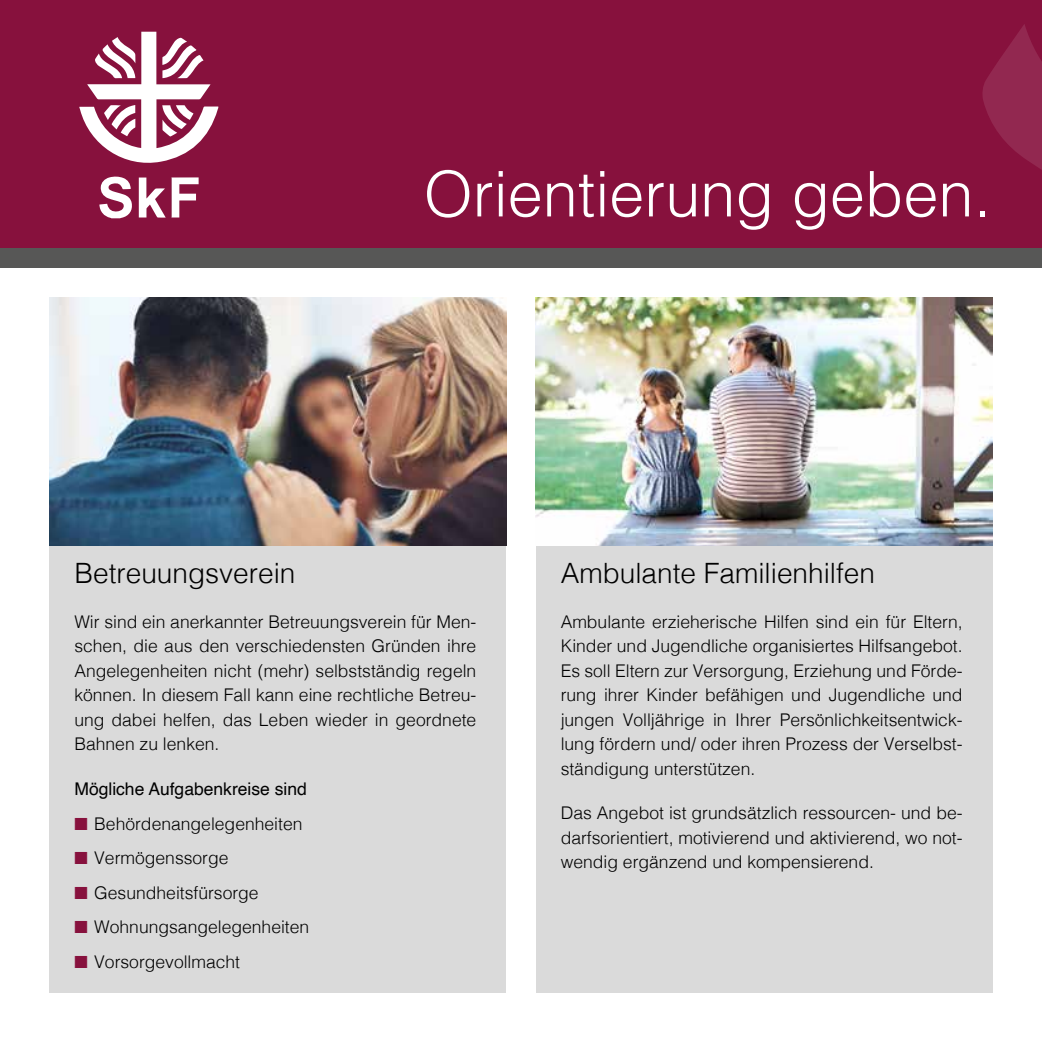
<style>
.page{position:relative;width:1042px;height:1042px;background:#fff}
.page>*{position:absolute;margin:0;border:0;box-sizing:border-box;transform-origin:0 0}
.t1{font:300 63px "Helvetica";color:#fff}
.t2{font:300 28px "Helvetica";color:#000}
.t3{font:300 17.5px/24.5px "Helvetica";color:#000;text-align:justify}
.t4{font:17.5px "Helvetica";color:#000}
.s1{color:#87113d}
</style>
<div class="page">
<div style="left:0;top:0;width:1042px;height:248px;background:#87113d"></div>
<svg style="left:982px;top:24px;width:60px;height:146px"></svg>
<svg style="left:99px;top:176px;width:33px;height:42px"></svg>
<svg style="left:139px;top:177px;width:60px;height:41px"></svg>
<svg style="left:79px;top:32px;width:139px;height:131px"></svg>
<div style="left:0;top:248px;width:1042px;height:20px;background:#575756"></div>
<div style="left:50px;top:298px;width:456px;height:694px;background:#dadada"></div>
<div style="left:536px;top:298px;width:456px;height:694px;background:#dadada"></div>
<img style="left:50px;top:298px;width:456px;height:248px">
<img style="left:536px;top:298px;width:456px;height:248px">
<h1 class="t1" style="left:424px;top:140px;width:569px">Orientierung geben.</h1>
<h2 class="t2" style="left:74px;top:550px;width:222px">Betreuungsverein</h2>
<h2 class="t2" style="left:561px;top:550px;width:316px">Ambulante Familienhilfen</h2>
<p class="t3" style="left:74px;top:608px;width:403px">Wir sind ein anerkannter Betreuungsverein für Men&shy;schen, die aus den verschiedensten Gründen ihre Angelegenheiten nicht (mehr) selbstständig regeln können. In diesem Fall kann eine rechtliche Betreu&shy;ung dabei helfen, das Leben wieder in geordnete Bahnen zu lenken.</p>
<p class="t3" style="left:561px;top:608px;width:403px">Ambulante erzieherische Hilfen sind ein für Eltern, Kinder und Jugendliche organisiertes Hilfsangebot.<br>Es soll Eltern zur Versorgung, Erziehung und Förde&shy;rung ihrer Kinder befähigen und Jugendliche und jungen Volljährige in Ihrer Persönlichkeitsentwick&shy;lung fördern und/ oder ihren Prozess der Verselbst&shy;ständigung unterstützen.</p>
<p class="t3" style="left:561px;top:799px;width:403px">Das Angebot ist grundsätzlich ressourcen- und be&shy;darfsorientiert, motivierend und aktivierend, wo not&shy;wendig ergänzend und kompensierend.</p>
<p class="t4" style="left:74px;top:776px;width:234px">Mögliche Aufgabenkreise sind</p>
<p class="t3" style="left:74px;top:810px;width:230px"><span class="s1">■</span> Behördenangelegenheiten</p>
<p class="t3" style="left:74px;top:844px;width:156px"><span class="s1">■</span> Vermögenssorge</p>
<p class="t3" style="left:74px;top:879px;width:186px"><span class="s1">■</span> Gesundheitsfürsorge</p>
<p class="t3" style="left:74px;top:913px;width:236px"><span class="s1">■</span> Wohnungsangelegenheiten</p>
<p class="t3" style="left:74px;top:948px;width:167px"><span class="s1">■</span> Vorsorgevollmacht</p>
</div>
